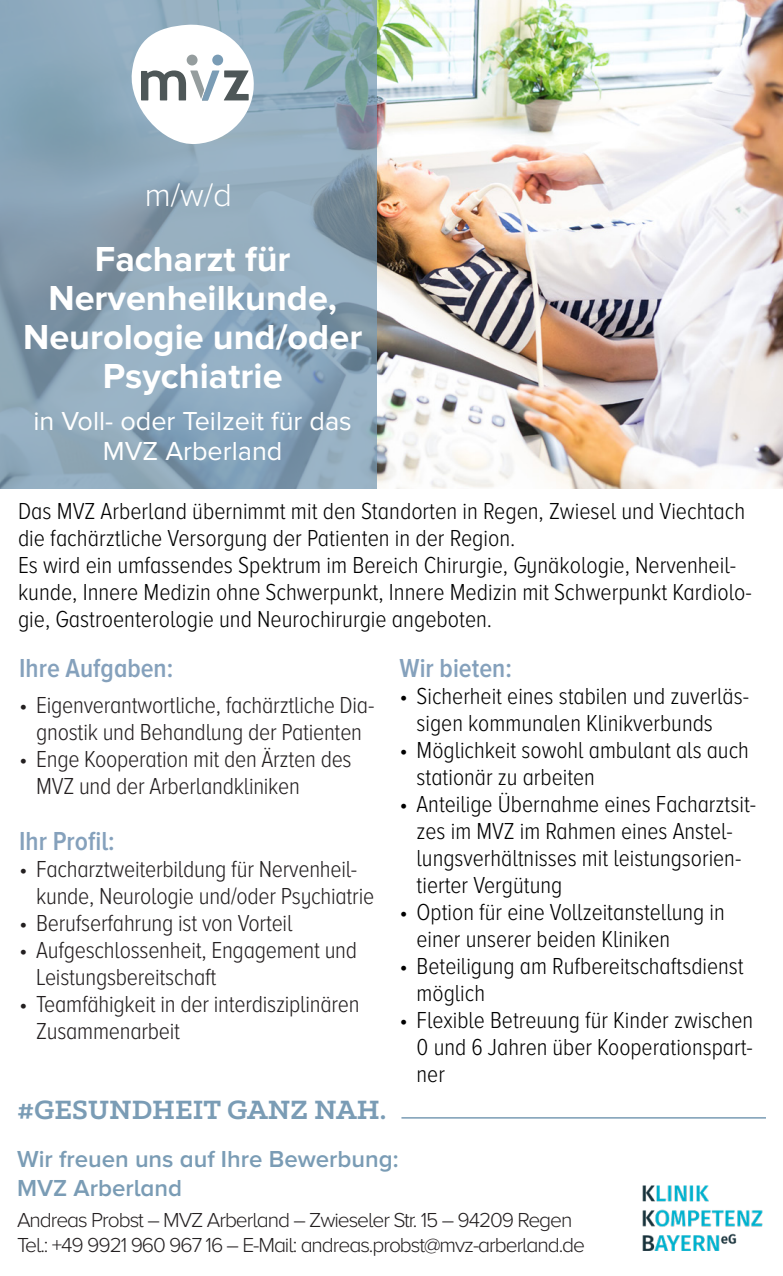
<style>
.page{position:relative;width:783px;height:1276px;background:#fff}
.page>*{position:absolute;margin:0;border:0;box-sizing:border-box;transform-origin:0 0}
.t1{font:700 36px/39px "Proxima Nova";color:#fff;text-align:center}
.t2{font:300 33px "Proxima Nova";color:#fff}
.t3{font:700 30px "Klinic Slab";color:#7a9cb5}
.t4{font:27px/30px "Proxima Nova";color:#fff;text-align:center}
.t5{font:600 27px "Proxima Nova A Cond";color:#85a1bc}
.t6{font:300 24px/27px "Proxima Nova A Cond";color:#000}
.t7{font:300 24px/27px "Proxima Nova A Cond";letter-spacing:-.01em;color:#231f20}
.t8{font:600 24px "Proxima Nova A";color:#7a9cb5}
.t9{font:300 21px "Proxima Nova A";letter-spacing:-.05em;color:#231f20}
</style>
<div class="page">
<img style="left:377px;top:0;width:405px;height:488px">
<svg style="left:0;top:0;width:377px;height:488px;background:#8ba5b8"></svg>
<hr style="left:401px;top:1117px;width:364px;height:1px;background:#7a9cb5">
<img style="left:642px;top:1185px;width:121px;height:65px">
<svg style="left:129px;top:23px;width:127px;height:123px"></svg>
<div style="left:187px;top:55px;width:10px;height:10px;background:#959d9e;border-radius:50%"></div>
<div style="left:212px;top:55px;width:11px;height:10px;background:#7a9cb5;border-radius:50%"></div>
<p class="t2" style="left:145px;top:176px;width:89px">m/w/d</p>
<p class="t1" style="left:23px;top:241px;width:340px">Facharzt für<br>Nervenheilkunde,<br>Neurologie und/oder<br>Psychiatrie</p>
<p class="t4" style="left:34px;top:407px;width:320px">in Voll- oder Teilzeit für das<br>MVZ Arberland</p>
<p class="t6" style="left:18px;top:497px;width:728px">Das MVZ Arberland übernimmt mit den Standorten in Regen, Zwiesel und Viechtach die fachärztliche Versorgung der Patienten in der Region.</p>
<p class="t6" style="left:18px;top:551px;width:735px">Es wird ein umfassendes Spektrum im Bereich Chirurgie, Gynäkologie, Nervenheil&shy;kunde, Innere Medizin ohne Schwerpunkt, Innere Medizin mit Schwerpunkt Kardiolo&shy;gie, Gastroenterologie und Neurochirurgie angeboten.</p>
<p class="t5" style="left:19px;top:653px;width:155px">Ihre Aufgaben:</p>
<p class="t7" style="left:19px;top:691px;width:356px;text-align:center">• Eigenverantwortliche, fachärztliche Dia&shy;gnostik und Behandlung der Patienten</p>
<p class="t7" style="left:36px;top:745px;width:317px;text-indent:-17px">• Enge Kooperation mit den Ärzten des<br>MVZ und der Arberlandkliniken</p>
<p class="t5" style="left:19px;top:826px;width:97px">Ihr Profil:</p>
<p class="t7" style="left:36px;top:856px;width:339px;text-indent:-17px">• Facharztweiterbildung für Nervenheil&shy;kunde, Neurologie und/oder Psychiatrie</p>
<p class="t7" style="left:19px;top:910px;width:275px">• Berufserfahrung ist von Vorteil</p>
<p class="t7" style="left:36px;top:937px;width:322px;text-indent:-17px">• Aufgeschlossenheit, Engagement und<br>Leistungsbereitschaft</p>
<p class="t7" style="left:36px;top:991px;width:325px;text-indent:-17px">• Teamfähigkeit in der interdisziplinären<br>Zusammenarbeit</p>
<p class="t5" style="left:399px;top:653px;width:114px">Wir bieten:</p>
<p class="t6" style="left:416px;top:682px;width:334px;text-indent:-17px">• Sicherheit eines stabilen und zuverläs&shy;sigen kommunalen Klinikverbunds</p>
<p class="t6" style="left:416px;top:736px;width:334px;text-indent:-17px">• Möglichkeit sowohl ambulant als auch stationär zu arbeiten</p>
<p class="t6" style="left:416px;top:790px;width:341px;text-indent:-17px">• Anteilige Übernahme eines Facharztsit&shy;zes im MVZ im Rahmen eines Anstel&shy;lungsverhältnisses mit leistungsorien&shy;tierter Vergütung</p>
<p class="t6" style="left:416px;top:898px;width:309px;text-indent:-17px">• Option für eine Vollzeitanstellung in einer unserer beiden Kliniken</p>
<p class="t6" style="left:416px;top:952px;width:328px;text-indent:-17px">• Beteiligung am Rufbereitschaftsdienst möglich</p>
<p class="t6" style="left:416px;top:1006px;width:338px;text-align:justify;text-indent:-17px">• Flexible Betreuung für Kinder zwischen 0 und 6 Jahren über Kooperationspart&shy;ner</p>
<p class="t3" style="left:17px;top:1090px;width:371px">#GESUNDHEIT GANZ NAH.</p>
<p class="t8" style="left:17px;top:1145px;width:383px">Wir freuen uns auf Ihre Bewerbung:</p>
<p class="t8" style="left:17px;top:1174px;width:167px">MVZ Arberland</p>
<p class="t9" style="left:17px;top:1207px;width:556px">Andreas Probst – MVZ Arberland – Zwieseler Str. 15 – 94209 Regen</p>
<p class="t9" style="left:17px;top:1233px;width:569px">Tel.: +49 9921 960 967 16 – E-Mail: andreas.probst@mvz-arberland.de</p>
</div>
